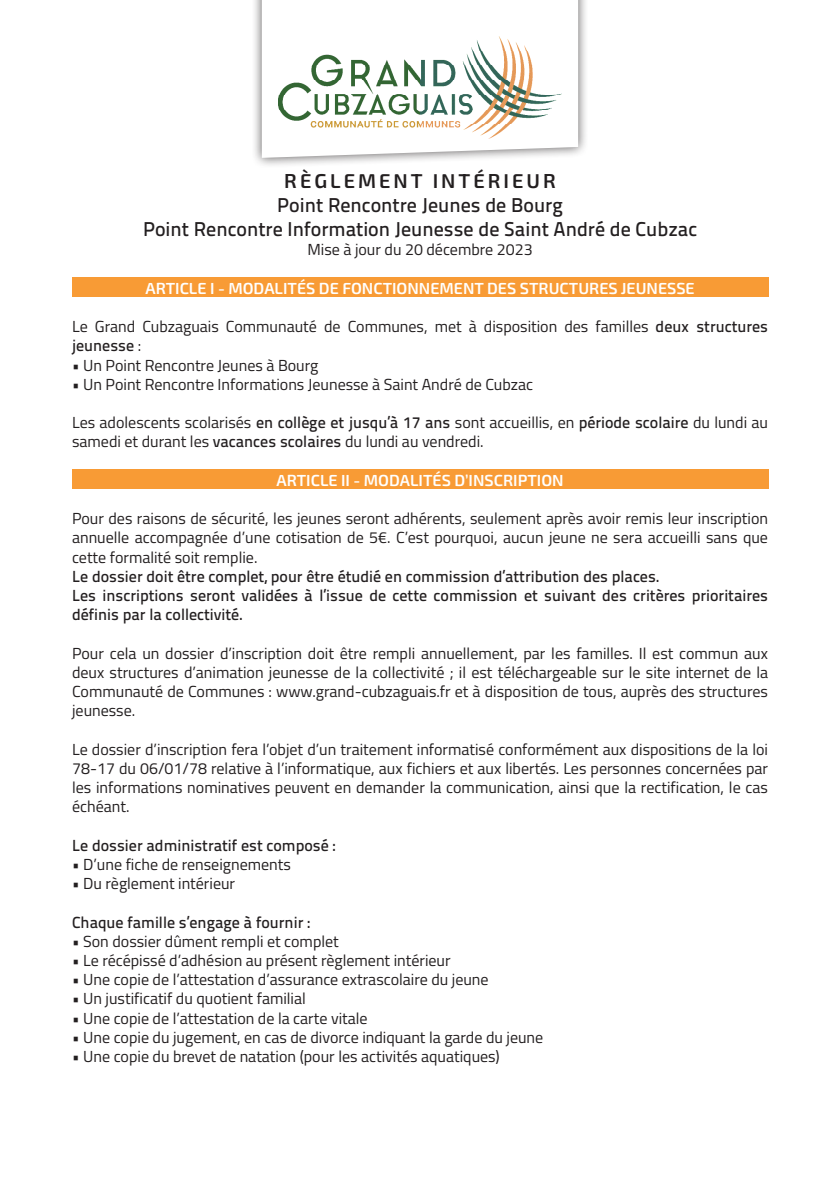
<style>
.page{position:relative;width:840px;height:1191px;background:#fff}
.page>*{position:absolute;margin:0;border:0;box-sizing:border-box;transform-origin:0 0}
.t1{font:20px "Titillium Text 14 L 600 wt";color:#231f20}
.t2{font:600 20px "Exo 2";letter-spacing:.15em;color:#231f20}
.t3{font:16px/19.2px "Titillium Web";color:#231f20;text-align:justify}
.t4{font:16px/19.2px "Titillium Text 14 L 600 wt";color:#231f20}
.t5{font:600 16px "Exo 2";color:#fff}
.s1{font-family:"Titillium Text 14 L 600 wt"}
</style>
<div class="page">
<div style="left:72px;top:278px;width:695px;height:19px;background:#f89b35"></div>
<div style="left:72px;top:470px;width:695px;height:19px;background:#f89b35"></div>
<div style="left:251px;top:0;width:337px;height:168px;background:#231f20;opacity:.75"></div>
<svg style="left:262px;top:0;width:316px;height:158px"></svg>
<img style="left:278px;top:37px;width:283px;height:102px">
<p class="t2" style="left:284px;top:167px;width:273px">RÈGLEMENT INTÉRIEUR</p>
<p class="t1" style="left:277px;top:193px;width:287px">Point Rencontre Jeunes de Bourg</p>
<p class="t1" style="left:143px;top:217px;width:555px">Point Rencontre Information Jeunesse de Saint André de Cubzac</p>
<p class="t3" style="left:307px;top:239px;width:227px">Mise à jour du 20 décembre 2023</p>
<p class="t5" style="left:145px;top:277px;width:550px">ARTICLE I - MODALITÉS DE FONCTIONNEMENT DES STRUCTURES JEUNESSE</p>
<p class="t3" style="left:72px;top:316px;width:697px">Le Grand Cubzaguais Communauté de Communes, met à disposition des familles <span class="s1">deux structures jeunesse</span> :</p>
<p class="t3" style="left:72px;top:354px;width:248px">• Un Point Rencontre Jeunes à Bourg</p>
<p class="t3" style="left:72px;top:374px;width:462px">• Un Point Rencontre Informations Jeunesse à Saint André de Cubzac</p>
<p class="t3" style="left:72px;top:412px;width:697px">Les adolescents scolarisés <span class="s1">en collège et jusqu’à 17 ans</span> sont accueillis, en <span class="s1">période scolaire</span> du lundi au samedi et durant les <span class="s1">vacances scolaires</span> du lundi au vendredi.</p>
<p class="t5" style="left:276px;top:469px;width:288px">ARTICLE II - MODALITÉS D’INSCRIPTION</p>
<p class="t3" style="left:72px;top:508px;width:697px">Pour des raisons de sécurité, les jeunes seront adhérents, seulement après avoir remis leur inscription annuelle accompagnée d’une cotisation de 5€. C’est pourquoi, aucun jeune ne sera accueilli sans que cette formalité soit remplie.</p>
<p class="t4" style="left:72px;top:566px;width:589px">Le dossier doit être complet, pour être étudié en commission d’attribution des places.</p>
<p class="t4" style="left:72px;top:586px;width:697px">Les inscriptions seront validées à l’issue de cette commission et suivant des critères prioritaires définis par la collectivité.</p>
<p class="t3" style="left:72px;top:642px;width:697px">Pour cela un dossier d’inscription doit être rempli annuellement, par les familles. Il est commun aux deux structures d’animation jeunesse de la collectivité ; il est téléchargeable sur le site internet de la Communauté de Communes : www.grand-cubzaguais.fr et à disposition de tous, auprès des structures jeunesse.</p>
<p class="t3" style="left:72px;top:738px;width:697px">Le dossier d’inscription fera l’objet d’un traitement informatisé conformément aux dispositions de la loi 78-17 du 06/01/78 relative à l’informatique, aux fichiers et aux libertés. Les personnes concernées par les informations nominatives peuvent en demander la communication, ainsi que la rectification, le cas échéant.</p>
<p class="t4" style="left:72px;top:835px;width:265px">Le dossier administratif est composé :</p>
<p class="t3" style="left:72px;top:854px;width:220px">• D’une fiche de renseignements</p>
<p class="t3" style="left:72px;top:873px;width:164px">• Du règlement intérieur</p>
<p class="t4" style="left:72px;top:912px;width:239px">Chaque famille s’engage à fournir :</p>
<p class="t3" style="left:72px;top:930px;width:268px">• Son dossier dûment rempli et complet</p>
<p class="t3" style="left:72px;top:950px;width:380px">• Le récépissé d’adhésion au présent règlement intérieur</p>
<p class="t3" style="left:72px;top:969px;width:418px">• Une copie de l’attestation d’assurance extrascolaire du jeune</p>
<p class="t3" style="left:72px;top:988px;width:235px">• Un justificatif du quotient familial</p>
<p class="t3" style="left:72px;top:1007px;width:297px">• Une copie de l’attestation de la carte vitale</p>
<p class="t3" style="left:72px;top:1026px;width:472px">• Une copie du jugement, en cas de divorce indiquant la garde du jeune</p>
<p class="t3" style="left:72px;top:1046px;width:429px">• Une copie du brevet de natation (pour les activités aquatiques)</p>
</div>
